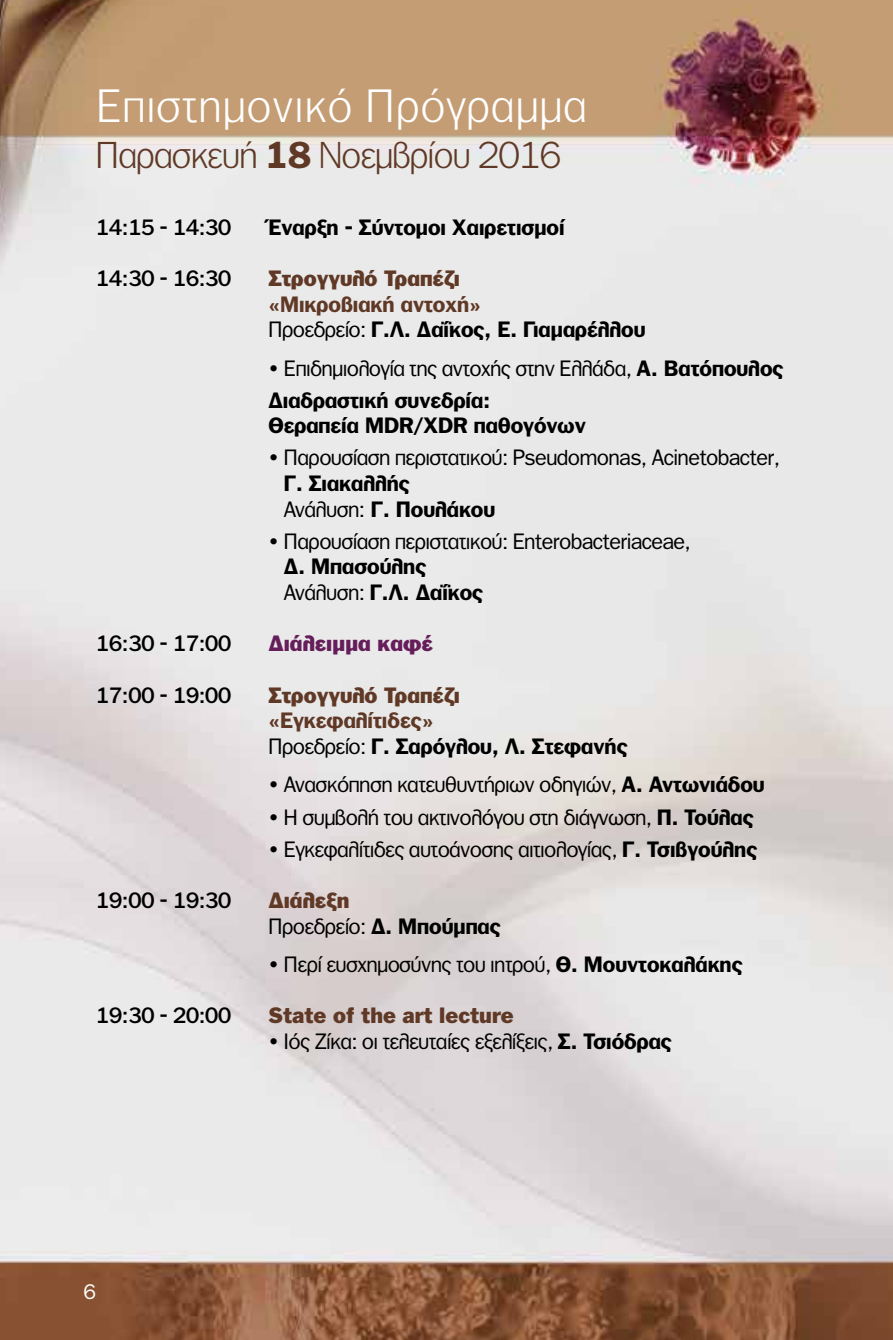
<style>
.page{position:relative;width:893px;height:1340px;background:#fff}
.page>*{position:absolute;margin:0;border:0;box-sizing:border-box;transform-origin:0 0}
.t1{font:300 45px "PF Franklin Gothic";letter-spacing:.05em;color:#fff}
.t2{font:300 36px "PF Franklin Gothic";color:#603926}
.t3{font:21.38px/31.9px "PF Franklin Gothic";color:#000}
.t4{font:700 21.38px/25.7px "PF Franklin Gothic";color:#000}
.t5{font:21.38px "PF Franklin Gothic Med";color:#000}
.t6{font:900 21.38px "PF Franklin Gothic";color:#603926}
.t7{font:900 21.38px "PF Franklin Gothic";color:#651e5a}
.t8{font:20.25px "PF Franklin Gothic";color:#fff}
.s1{font-weight:700}
.s2{color:#603926}
.s3{font-weight:400}
.s4{font-weight:900;color:#603926}
</style>
<div class="page">
<img style="left:0;top:0;width:893px;height:1339px">
<h1 class="t1" style="left:97px;top:81px;width:491px">Επιστημονικό Πρόγραμμα</h1>
<h2 class="t2" style="left:96px;top:135px;width:467px">Παρασκευή <span class="s1">18</span> Νοεμβρίου 2016</h2>
<p class="t5" style="left:96px;top:215px;width:137px">14:15 - 14:30</p>
<p class="t4" style="left:268px;top:214px;width:298px">Έναρξη - Σύντομοι Χαιρετισμοί</p>
<p class="t5" style="left:96px;top:266px;width:137px">14:30 - 16:30</p>
<p class="t6" style="left:268px;top:265px;width:193px">Στρογγυλό Τραπέζι</p>
<p class="t4" style="left:268px;top:291px;width:379px"><span class="s2">«Μικροβιακή αντοχή»<br></span><span class="s3">Προεδρείο:</span> Γ.Λ. Δαΐκος, Ε. Γιαμαρέλλου</p>
<p class="t3" style="left:268px;top:352px;width:517px">• Επιδημιολογία της αντοχής στην Ελλάδα, <span class="s1">Α. Βατόπουλος<br>Διαδραστική συνεδρία:</span></p>
<p class="t4" style="left:268px;top:412px;width:319px">Θεραπεία MDR/XDR παθογόνων</p>
<p class="t3" style="left:268px;top:441px;width:513px">• Παρουσίαση περιστατικού: Pseudomonas, Acinetobacter,</p>
<p class="t4" style="left:284px;top:470px;width:213px">Γ. Σιακαλλής<br><span class="s3">Ανάλυση:</span> Γ. Πουλάκου</p>
<p class="t3" style="left:268px;top:525px;width:423px">• Παρουσίαση περιστατικού: Enterobacteriaceae,</p>
<p class="t4" style="left:284px;top:553px;width:201px">Δ. Μπασούλης<br><span class="s3">Ανάλυση:</span> Γ.Λ. Δαΐκος</p>
<p class="t5" style="left:96px;top:631px;width:137px">16:30 - 17:00</p>
<p class="t7" style="left:268px;top:631px;width:166px">Διάλειμμα καφέ</p>
<p class="t5" style="left:96px;top:682px;width:137px">17:00 - 19:00</p>
<p class="t6" style="left:268px;top:682px;width:193px">Στρογγυλό Τραπέζι</p>
<p class="t4" style="left:268px;top:707px;width:361px"><span class="s2">«Εγκεφαλίτιδες»<br></span><span class="s3">Προεδρείο:</span> Γ. Σαρόγλου, Λ. Στεφανής</p>
<p class="t3" style="left:268px;top:768px;width:498px">• Ανασκόπηση κατευθυντήριων οδηγιών, <span class="s1">Α. Αντωνιάδου</span></p>
<p class="t3" style="left:268px;top:800px;width:487px">• Η συμβολή του ακτινολόγου στη διάγνωση, <span class="s1">Π. Τούλας</span></p>
<p class="t3" style="left:268px;top:832px;width:490px">• Εγκεφαλίτιδες αυτοάνοσης αιτιολογίας, <span class="s1">Γ. Τσιβγούλης</span></p>
<p class="t5" style="left:96px;top:888px;width:137px">19:00 - 19:30</p>
<p class="t3" style="left:268px;top:887px;width:234px;line-height:25.7px"><span class="s4">Διάλεξη<br></span>Προεδρείο: <span class="s1">Δ. Μπούμπας</span></p>
<p class="t3" style="left:268px;top:948px;width:476px">• Περί ευσχημοσύνης του ιητρού, <span class="s1">Θ. Μουντοκαλάκης</span></p>
<p class="t5" style="left:96px;top:1003px;width:137px">19:30 - 20:00</p>
<p class="t6" style="left:268px;top:1002px;width:247px">State of the art lecture</p>
<p class="t3" style="left:268px;top:1025px;width:405px">• Ιός Ζίκα: οι τελευταίες εξελίξεις, <span class="s1">Σ. Τσιόδρας</span></p>
<p class="t8" style="left:84px;top:1280px;width:13px">6</p>
</div>
